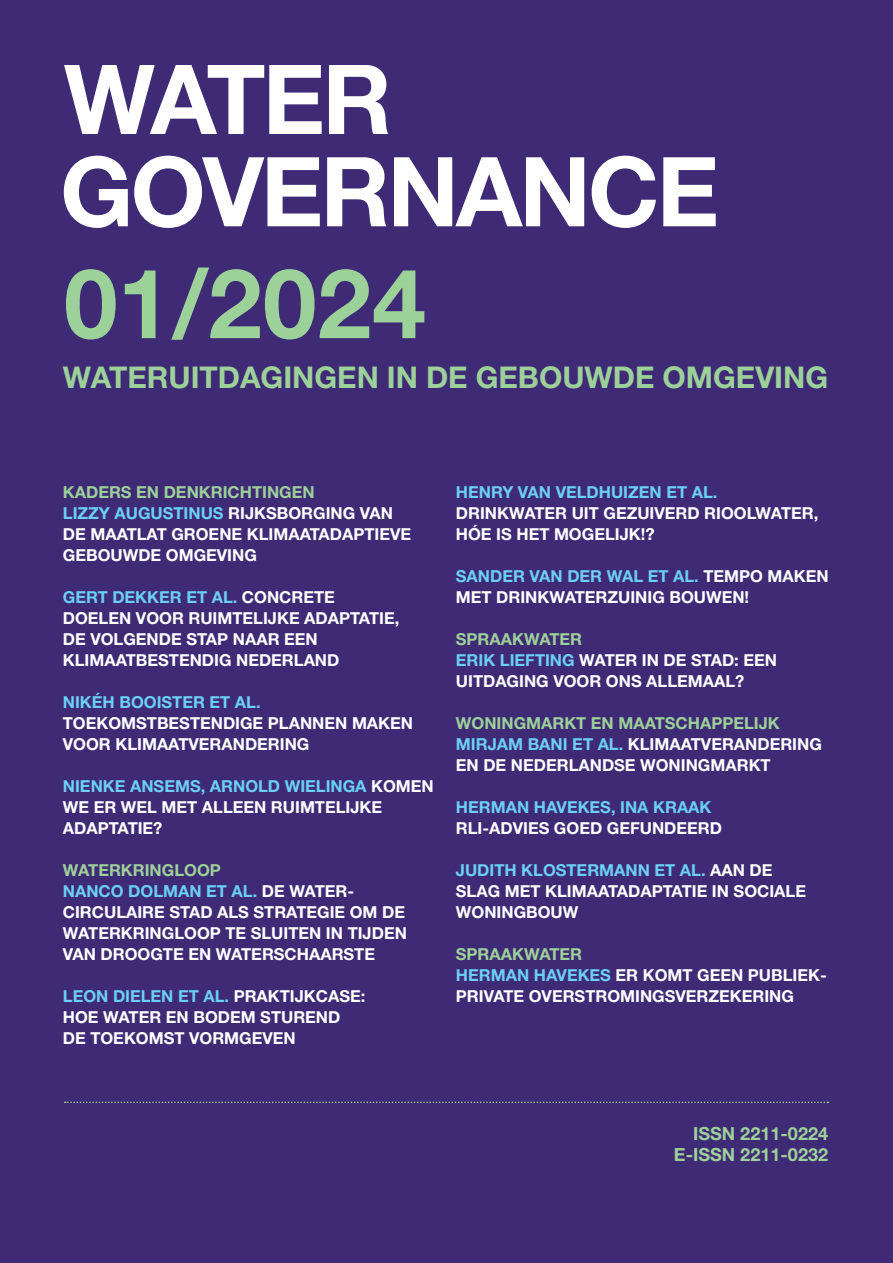
<style>
.page{position:relative;width:893px;height:1263px;background:#3f2b75}
.page>*{position:absolute;margin:0;border:0;box-sizing:border-box;transform-origin:0 0}
.t1{font:700 96.6px/92.2px "Helvetica Neue";letter-spacing:-.03em;color:#fff}
.t2{font:700 96.6px "Helvetica Neue";letter-spacing:.01em;color:#9dd19a}
.t3{font:700 30px "Helvetica Neue";color:#9dd19a}
.t4{font:700 18.15px/21.5px "Helvetica Neue";color:#9dd19a;text-align:right}
.t5{font:700 16.5px/21px "Helvetica Neue";color:#fff}
.t6{font:700 16.5px "Helvetica Neue";color:#6bcff6}
.s1{color:#9dd19a}
.s2{color:#6bcff6}
</style>
<div class="page">
<svg style="left:65px;top:1101px;width:763px;height:2px"></svg>
<h1 class="t1" style="left:60px;top:51px;width:661px">WATER<br>GOVERNANCE</h1>
<h1 class="t2" style="left:64px;top:244px;width:363px">01/2024</h1>
<h2 class="t3" style="left:63px;top:359px;width:767px">WATERUITDAGINGEN IN DE GEBOUWDE OMGEVING</h2>
<p class="t5" style="left:63px;top:481px;width:350px"><span class="s1">KADERS EN DENKRICHTINGEN<br></span><span class="s2">LIZZY AUGUSTINUS</span> RIJKSBORGING VAN<br>DE MAATLAT GROENE KLIMAATADAPTIEVE<br>GEBOUWDE OMGEVING</p>
<p class="t5" style="left:63px;top:586px;width:338px"><span class="s2">GERT DEKKER ET AL.</span> CONCRETE<br>DOELEN VOOR RUIMTELIJKE ADAPTATIE,<br>DE VOLGENDE STAP NAAR EEN<br>KLIMAATBESTENDIG NEDERLAND</p>
<p class="t6" style="left:63px;top:692px;width:199px">NIKÉH BOOISTER ET AL.</p>
<p class="t5" style="left:63px;top:712px;width:352px">TOEKOMSTBESTENDIGE PLANNEN MAKEN<br>VOOR KLIMAATVERANDERING</p>
<p class="t5" style="left:63px;top:775px;width:372px"><span class="s2">NIENKE ANSEMS, ARNOLD WIELINGA</span> KOMEN<br>WE ER WEL MET ALLEEN RUIMTELIJKE<br>ADAPTATIE?</p>
<p class="t5" style="left:63px;top:859px;width:346px"><span class="s1">WATERKRINGLOOP<br></span><span class="s2">NANCO DOLMAN ET AL.</span> DE WATER-<br>CIRCULAIRE STAD ALS STRATEGIE OM DE<br>WATERKRINGLOOP TE SLUITEN IN TIJDEN<br>VAN DROOGTE EN WATERSCHAARSTE</p>
<p class="t5" style="left:63px;top:985px;width:304px"><span class="s2">LEON DIELEN ET AL.</span> PRAKTIJKCASE:<br>HOE WATER EN BODEM STUREND<br>DE TOEKOMST VORMGEVEN</p>
<p class="t6" style="left:456px;top:482px;width:263px">HENRY VAN VELDHUIZEN ET AL.</p>
<p class="t5" style="left:456px;top:502px;width:364px">DRINKWATER UIT GEZUIVERD RIOOLWATER,<br>HÓE IS HET MOGELIJK!?</p>
<p class="t5" style="left:456px;top:565px;width:374px"><span class="s2">SANDER VAN DER WAL ET AL.</span> TEMPO MAKEN<br>MET DRINKWATERZUINIG BOUWEN!</p>
<p class="t5" style="left:456px;top:628px;width:323px"><span class="s1">SPRAAKWATER<br></span><span class="s2">ERIK LIEFTING</span> WATER IN DE STAD: EEN<br>UITDAGING VOOR ONS ALLEMAAL?</p>
<p class="t5" style="left:456px;top:712px;width:367px"><span class="s1">WONINGMARKT EN MAATSCHAPPELIJK<br></span><span class="s2">MIRJAM BANI ET AL.</span> KLIMAATVERANDERING<br>EN DE NEDERLANDSE WONINGMARKT</p>
<p class="t6" style="left:456px;top:797px;width:257px">HERMAN HAVEKES, INA KRAAK</p>
<p class="t5" style="left:456px;top:817px;width:268px">RLI-ADVIES GOED GEFUNDEERD</p>
<p class="t5" style="left:456px;top:859px;width:352px"><span class="s2">JUDITH KLOSTERMANN ET AL.</span> AAN DE<br>SLAG MET KLIMAATADAPTATIE IN SOCIALE<br>WONINGBOUW</p>
<p class="t5" style="left:456px;top:943px;width:371px"><span class="s1">SPRAAKWATER<br></span><span class="s2">HERMAN HAVEKES</span> ER KOMT GEEN PUBLIEK-<br>PRIVATE OVERSTROMINGSVERZEKERING</p>
<p class="t4" style="left:674px;top:1122px;width:156px">ISSN 2211-0224<br>E-ISSN 2211-0232</p>
</div>
